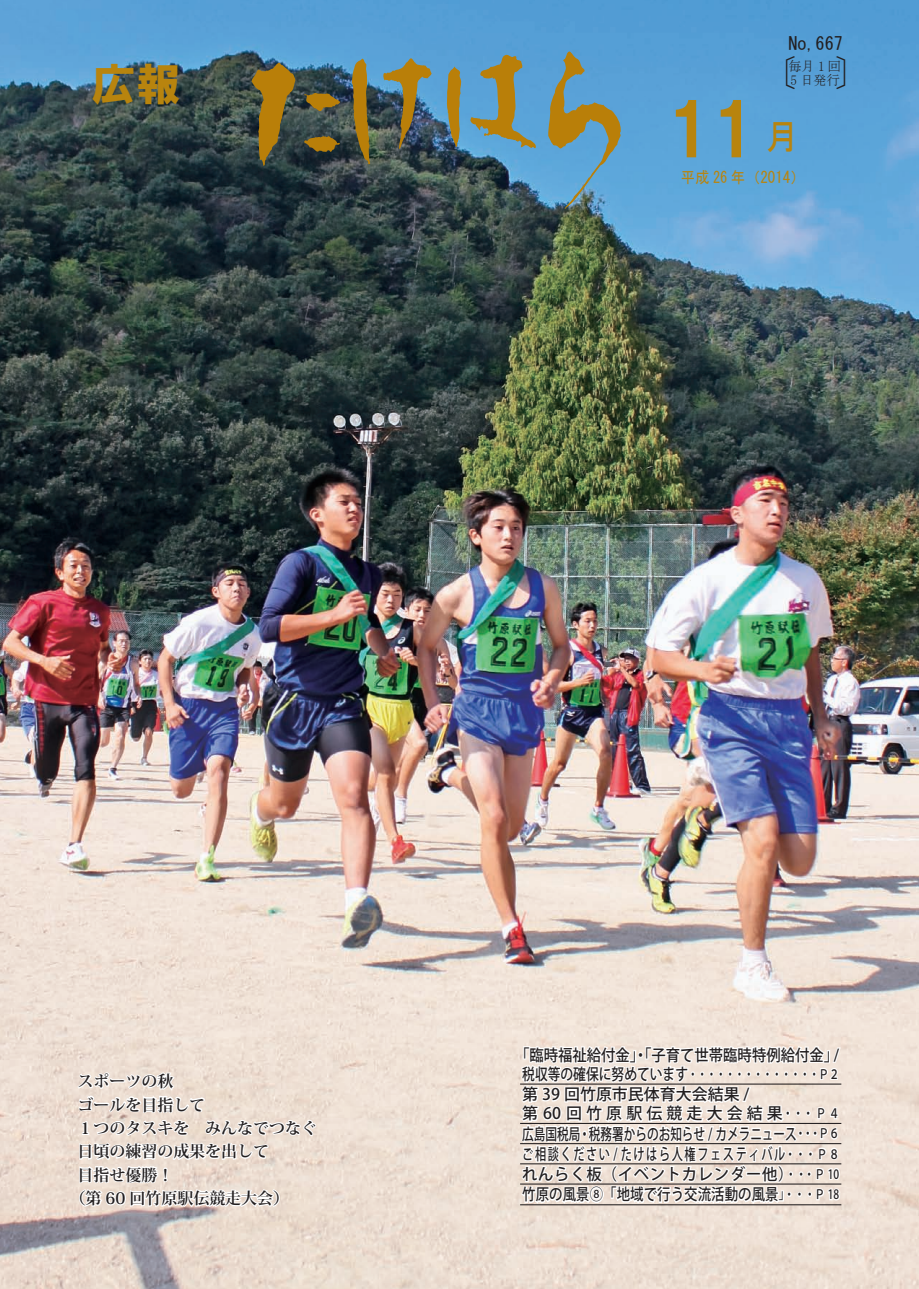
<style>
.page{position:relative;width:919px;height:1289px;background:#fff}
.page>*{position:absolute;margin:0;border:0;box-sizing:border-box;transform-origin:0 0}
.t1{font:71.25px "HGP Soei Kakugothic UB";color:#b8840e}
.t2{font:44.7px "HGS Soei Kakugothic UB";color:#b8840e}
.t3{font:37.2px "MS Mincho";color:#231f20}
.t4{font:35.1px "MS Gothic";color:#b8840e}
.t5{font:18px "MS Gothic";color:#231f20}
.t6{font:700 15.9px "Koz Min Pro";color:#231f20}
.t7{font:500 15.9px/20.2px "Koz Go Pro";color:#231f20;scale:.8 1}
.t8{font:500 15.9px "Koz Go Pro";color:#231f20;scale:.9 1}
.t9{font:500 15.9px "Koz Go Pro";color:#231f20;scale:.73 1}
.t10{font:500 15.9px "Koz Go Pro";letter-spacing:.145em;color:#231f20;scale:.7 1}
.t11{font:500 15.9px "Koz Go Pro";color:#231f20;scale:.84 1}
.t12{font:500 15.9px "Koz Go Pro";letter-spacing:.045em;color:#231f20;scale:.96 1}
.t13{font:500 15.9px "Koz Go Pro";letter-spacing:.26em;color:#231f20}
.t14{font:15.9px "MS Gothic";color:#b8840e;scale:.9 1}
.t15{font:13.8px "MS Mincho";color:#231f20;scale:.95 1}
.t16{font:500 12.75px "Koz Go Pro";letter-spacing:.075em;color:#231f20;scale:.8 1}
.t17{font:500 12.75px "Koz Go Pro";letter-spacing:.075em;color:#231f20;scale:.75 1}
.t18{font:500 12.75px "Koz Go Pro";letter-spacing:.075em;color:#231f20;scale:.84 1}
.s1{font-size:15.9px}
</style>
<div class="page">
<img style="left:0;top:0;width:918px;height:1288px">
<svg style="left:518px;top:973px;width:323px;height:234px"></svg>
<svg style="left:76px;top:1006px;width:241px;height:203px"></svg>
<svg style="left:547px;top:51px;width:74px;height:158px;background:#7299a2"></svg>
<img style="left:352px;top:56px;width:79px;height:109px">
<svg style="left:446px;top:53px;width:90px;height:97px;background:#779593"></svg>
<svg style="left:251px;top:62px;width:89px;height:104px;background:#5f5a39"></svg>
<h2 class="t2" style="left:91px;top:62px;width:91px">広報</h2>
<p class="t5" style="left:788px;top:35px;width:56px">No,667</p>
<h3 class="t3" style="left:834px;top:54px;width:39px">〔</h3>
<h3 class="t3" style="left:760px;top:54px;width:39px">〔</h3>
<p class="t15" style="left:788px;top:59px;width:57px">毎月1回</p>
<p class="t15" style="left:790px;top:73px;width:53px">5 日発行</p>
<h1 class="t1" style="left:666px;top:94px;width:91px">11</h1>
<p class="t14" style="left:652px;top:169px;width:172px">　　平成 26 年)2014(</p>
<h3 class="t4" style="left:764px;top:119px;width:37px">月</h3>
<p class="t6" style="left:78px;top:1069px;width:97px">スポーツの秋</p>
<p class="t6" style="left:78px;top:1093px;width:129px">ゴールを目指して</p>
<p class="t6" style="left:78px;top:1116px;width:241px">１つのタスキを　みんなでつなぐ</p>
<p class="t6" style="left:78px;top:1139px;width:193px">日頃の練習の成果を出して</p>
<p class="t6" style="left:78px;top:1163px;width:97px">目指せ優勝!</p>
<p class="t6" style="left:70px;top:1186px;width:221px">（第 60 回竹原駅伝競走大会(</p>
<p class="t8" style="left:515px;top:1044px;width:360px">「臨時福祉給付金」・「子育て世帯臨時特例給付金「</p>
<p class="t17" style="left:688px;top:1065px;width:203px">・・・・・・・・・・・・・・Ｐ２</p>
<p class="t8" style="left:833px;top:1044px;width:7px">/</p>
<p class="t7" style="left:522px;top:1064px;width:285px">税収等の確保に努めています<br>第 39 回竹原市民体育大会結果 /</p>
<p class="t13" style="left:522px;top:1103px;width:262px">第60回竹原駅伝競走大会結果</p>
<p class="t16" style="left:782px;top:1105px;width:72px">・・・Ｐ４</p>
<p class="t9" style="left:522px;top:1123px;width:378px">広島国税局・税務署からのお知らせ / カメラニュース</p>
<p class="t16" style="left:785px;top:1145px;width:69px">・・・Ｐ８</p>
<p class="t16" style="left:795px;top:1125px;width:56px">・・・Ｐ６</p>
<p class="t10" style="left:522px;top:1143px;width:377px">ご相談ください/ たけはら人権フェスティバル</p>
<p class="t16" style="left:778px;top:1165px;width:78px"><span class="s1">）</span>・・ ・Ｐ10</p>
<p class="t12" style="left:522px;top:1163px;width:267px">れんらく板（イベントカレンダー他</p>
<p class="t11" style="left:522px;top:1184px;width:307px">竹原の風景⑧「地域で行う交流活動の風景</p>
<p class="t18" style="left:778px;top:1186px;width:73px">」・・・Ｐ18</p>
</div>
